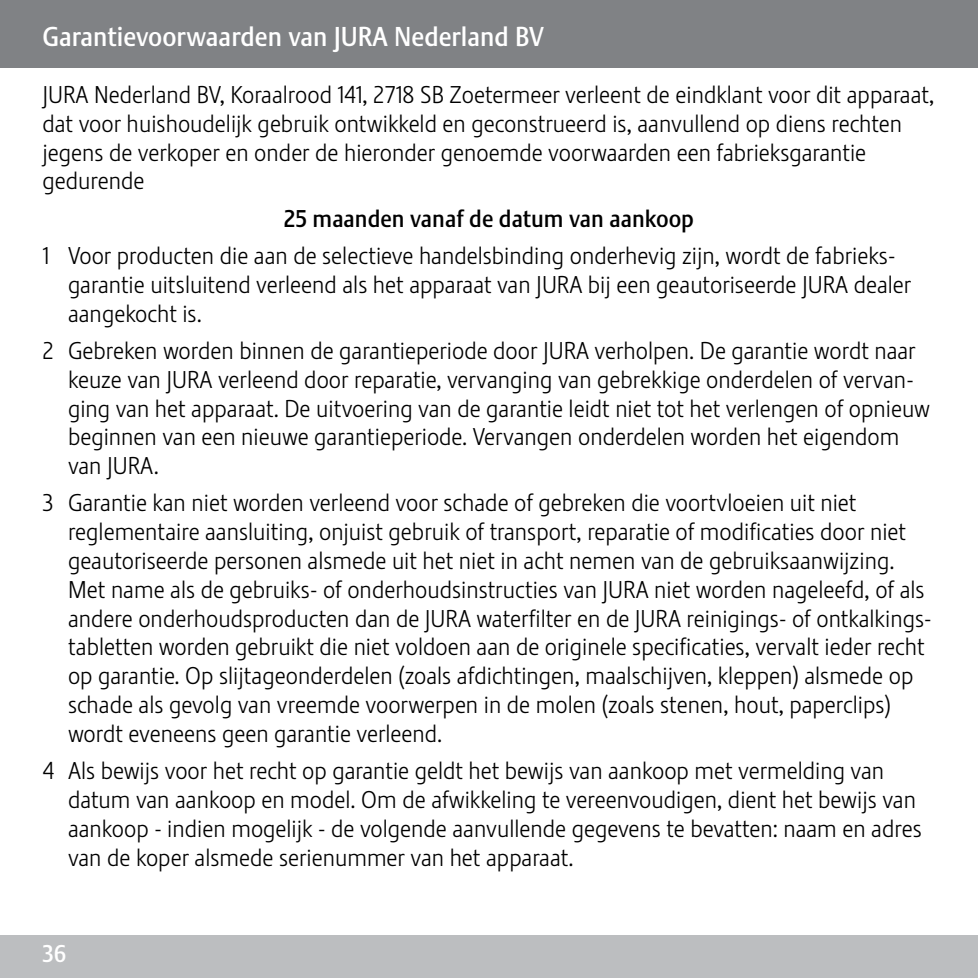
<style>
.page{position:relative;width:978px;height:978px;background:#fff}
.page>*{position:absolute;margin:0;border:0;box-sizing:border-box;transform-origin:0 0}
.t1{font:27px "Stalemate Pro 2 J Medium";color:#fff}
.t2{font:24px/28.8px "Stalemate Pro 2 J Light";color:#000}
.t3{font:24px "Stalemate Pro 2 J Medium";color:#000}
.t4{font:24px "Stalemate Pro 2 J Medium";color:#fff}
</style>
<div class="page">
<div style="left:0;top:935px;width:978px;height:43px;background:#bcbec0"></div>
<div style="left:0;top:0;width:978px;height:68px;background:#808285"></div>
<p class="t1" style="left:43px;top:20px;width:503px">Garantievoorwaarden van JURA Nederland BV</p>
<p class="t2" style="left:43px;top:80px;width:893px">JURA Nederland BV, Koraalrood 141, 2718 SB Zoetermeer verleent de eindklant voor dit apparaat, dat voor huishoudelijk gebruik ontwikkeld en geconstrueerd is, aanvullend op diens rechten jegens de verkoper en onder de hieronder genoemde voorwaarden een fabrieksgarantie gedurende</p>
<p class="t3" style="left:284px;top:204px;width:412px">25 maanden vanaf de datum van aankoop</p>
<p class="t2" style="left:68px;top:241px;width:845px;text-indent:-26px">1 Voor producten die aan de selectieve handelsbinding onderhevig zijn, wordt de fabrieks&shy;garantie uitsluitend verleend als het apparaat van JURA bij een geautoriseerde JURA dealer aangekocht is.</p>
<p class="t2" style="left:68px;top:336px;width:864px;text-indent:-26px">2 Gebreken worden binnen de garantieperiode door JURA verholpen. De garantie wordt naar keuze van JURA verleend door reparatie, vervanging van gebrekkige onderdelen of vervan&shy;ging van het apparaat. De uitvoering van de garantie leidt niet tot het verlengen of opnieuw beginnen van een nieuwe garantieperiode. Vervangen onderdelen worden het eigendom van JURA.</p>
<p class="t2" style="left:68px;top:489px;width:865px;text-indent:-26px">3 Garantie kan niet worden verleend voor schade of gebreken die voortvloeien uit niet reglementaire aansluiting, onjuist gebruik of transport, reparatie of modificaties door niet geautoriseerde personen alsmede uit het niet in acht nemen van de gebruiksaanwijzing.<br>Met name als de gebruiks- of onderhoudsinstructies van JURA niet worden nageleefd, of als andere onderhoudsproducten dan de JURA waterfilter en de JURA reinigings- of ontkalkings&shy;tabletten worden gebruikt die niet voldoen aan de originele specificaties, vervalt ieder recht op garantie. Op slijtageonderdelen (zoals afdichtingen, maalschijven, kleppen) alsmede op schade als gevolg van vreemde voorwerpen in de molen (zoals stenen, hout, paperclips) wordt eveneens geen garantie verleend.</p>
<p class="t2" style="left:68px;top:756px;width:855px;text-indent:-26px">4 Als bewijs voor het recht op garantie geldt het bewijs van aankoop met vermelding van datum van aankoop en model. Om de afwikkeling te vereenvoudigen, dient het bewijs van aankoop - indien mogelijk - de volgende aanvullende gegevens te bevatten: naam en adres van de koper alsmede serienummer van het apparaat.</p>
<p class="t4" style="left:43px;top:939px;width:25px">36</p>
</div>
